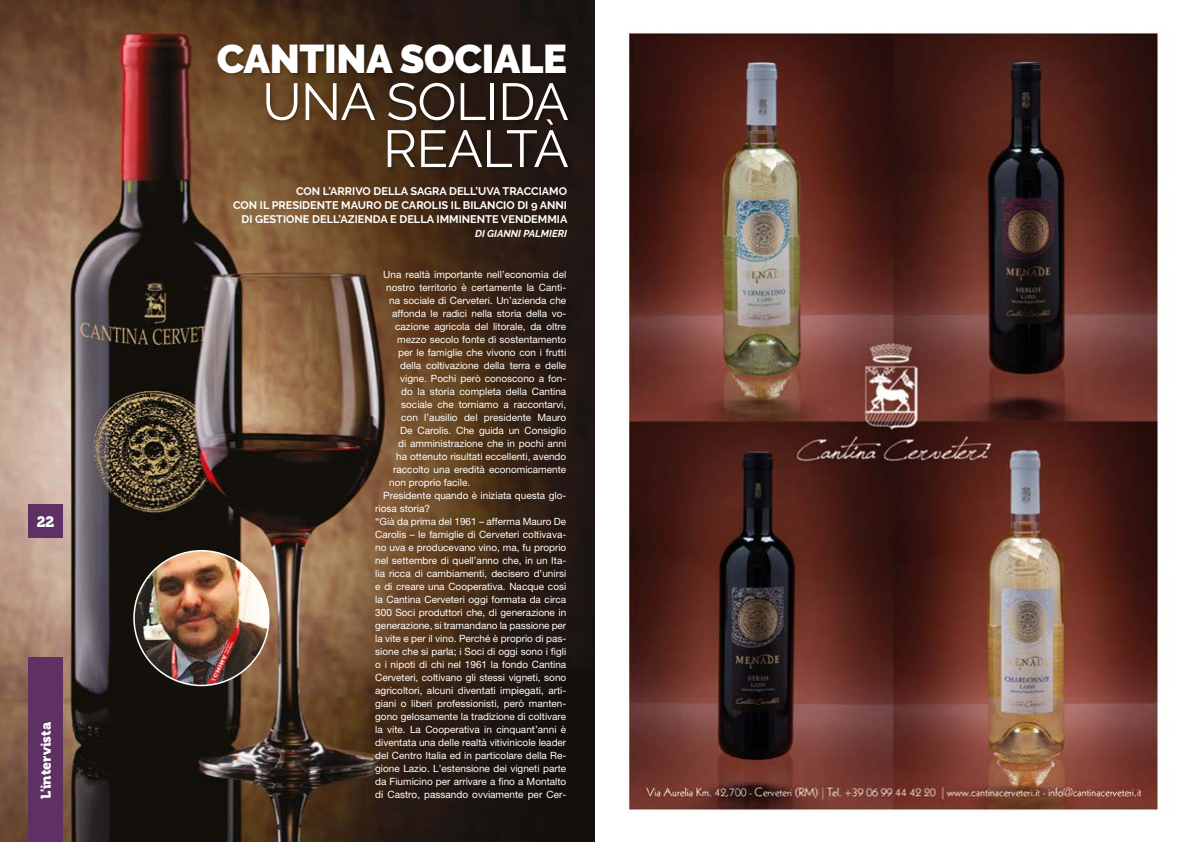
<style>
.page{position:relative;width:1191px;height:842px;background:#fff}
.page>*{position:absolute;margin:0;border:0;box-sizing:border-box;transform-origin:0 0}
.t1{font:52px/47px "Raleway";letter-spacing:-.01em;color:#fff;text-align:right}
.t2{font:900 40px "Raleway";letter-spacing:-.01em;color:#fff}
.t3{font:15px "Museo 900";color:#fff}
.t4{font:14px "Museo 900";color:#fff}
.t5{font:700 11px/14px "Raleway";color:#fff;text-align:right}
.t6{font:10px "Helvetica Neue LT Std";color:#fff}
.t7{font:italic 700 10px "Raleway";color:#fff}
</style>
<div class="page">
<img style="left:0;top:0;width:1161px;height:842px">
<img style="left:134px;top:551px;width:135px;height:134px;border-radius:67px">
<div style="left:216px;top:43px;width:356px;height:127px;background:#000;opacity:.3"></div>
<div style="left:28px;top:658px;width:35px;height:184px;background:#5f3063"></div>
<div style="left:28px;top:505px;width:35px;height:33px;background:#5f3063"></div>
<h3 class="t3" style="left:37px;top:513px;width:19px">22</h3>
<h3 class="t4" style="left:38px;top:799px;width:79px;rotate:-90deg">L'intervista</h3>
<h2 class="t2" style="left:217px;top:36px;width:352px">CANTINA SOCIALE</h2>
<h1 class="t1" style="left:262px;top:78px;width:308px">UNA SOLIDA<br>REALTÀ</h1>
<p class="t5" style="left:233px;top:184px;width:336px">CON L’ARRIVO DELLA SAGRA DELL’UVA TRACCIAMO<br>CON IL PRESIDENTE MAURO DE CAROLIS IL BILANCIO DI 9 ANNI<br>DI GESTIONE DELL’AZIENDA E DELLA IMMINENTE VENDEMMIA</p>
<p class="t7" style="left:475px;top:227px;width:94px">DI GIANNI PALMIERI</p>
<p class="t6" style="left:383px;top:268px;width:184px">Una realtà importante nell’economia del</p>
<p class="t6" style="left:386px;top:281px;width:181px">nostro territorio è certamente la Canti-</p>
<p class="t6" style="left:389px;top:294px;width:178px">na sociale di Cerveteri. Un’azienda che</p>
<p class="t6" style="left:392px;top:307px;width:175px">affonda le radici nella storia della vo-</p>
<p class="t6" style="left:395px;top:320px;width:173px">cazione agricola del litorale, da oltre</p>
<p class="t6" style="left:397px;top:333px;width:171px">mezzo secolo fonte di sostentamento</p>
<p class="t6" style="left:398px;top:346px;width:169px">per le famiglie che vivono con i frutti</p>
<p class="t6" style="left:400px;top:359px;width:168px">della coltivazione della terra e delle</p>
<p class="t6" style="left:400px;top:372px;width:167px">vigne. Pochi però conoscono a fon-</p>
<p class="t6" style="left:401px;top:385px;width:167px">do la storia completa della Cantina</p>
<p class="t6" style="left:401px;top:398px;width:166px">sociale che torniamo a raccontarvi,</p>
<p class="t6" style="left:401px;top:411px;width:167px">con l’ausilio del presidente Mauro</p>
<p class="t6" style="left:400px;top:424px;width:167px">De Carolis. Che guida un Consiglio</p>
<p class="t6" style="left:398px;top:437px;width:169px">di amministrazione che in pochi anni</p>
<p class="t6" style="left:396px;top:450px;width:172px">ha ottenuto risultati eccellenti, avendo</p>
<p class="t6" style="left:393px;top:463px;width:175px">raccolto una eredità economicamente</p>
<p class="t6" style="left:389px;top:476px;width:82px">non proprio facile.</p>
<p class="t6" style="left:383px;top:489px;width:185px">Presidente quando è iniziata questa glo-</p>
<p class="t6" style="left:375px;top:502px;width:56px">riosa storia?</p>
<p class="t6" style="left:375px;top:515px;width:193px">“Già da prima del 1961 – afferma Mauro De</p>
<p class="t6" style="left:375px;top:528px;width:192px">Carolis – le famiglie di Cerveteri coltivava-</p>
<p class="t6" style="left:375px;top:541px;width:193px">no uva e producevano vino, ma, fu proprio</p>
<p class="t6" style="left:375px;top:554px;width:192px">nel settembre di quell’anno che, in un Ita-</p>
<p class="t6" style="left:375px;top:567px;width:192px">lia ricca di cambiamenti, decisero d’unirsi</p>
<p class="t6" style="left:375px;top:580px;width:193px">e di creare una Cooperativa. Nacque così</p>
<p class="t6" style="left:375px;top:593px;width:193px">la Cantina Cerveteri oggi formata da circa</p>
<p class="t6" style="left:375px;top:606px;width:193px">300 Soci produttori che, di generazione in</p>
<p class="t6" style="left:375px;top:619px;width:192px">generazione, si tramandano la passione per</p>
<p class="t6" style="left:375px;top:632px;width:192px">la vite e per il vino. Perché è proprio di pas-</p>
<p class="t6" style="left:375px;top:645px;width:192px">sione che si parla; i Soci di oggi sono i figli</p>
<p class="t6" style="left:375px;top:658px;width:193px">o i nipoti di chi nel 1961 la fondo Cantina</p>
<p class="t6" style="left:375px;top:671px;width:193px">Cerveteri, coltivano gli stessi vigneti, sono</p>
<p class="t6" style="left:375px;top:684px;width:193px">agricoltori, alcuni diventati impiegati, arti-</p>
<p class="t6" style="left:375px;top:697px;width:193px">giani o liberi professionisti, però manten-</p>
<p class="t6" style="left:375px;top:710px;width:192px">gono gelosamente la tradizione di coltivare</p>
<p class="t6" style="left:375px;top:723px;width:192px">la vite. La Cooperativa in cinquant’anni è</p>
<p class="t6" style="left:375px;top:736px;width:193px">diventata una delle realtà vitivinicole leader</p>
<p class="t6" style="left:375px;top:749px;width:192px">del Centro Italia ed in particolare della Re-</p>
<p class="t6" style="left:375px;top:762px;width:193px">gione Lazio. L’estensione dei vigneti parte</p>
<p class="t6" style="left:375px;top:775px;width:193px">da Fiumicino per arrivare a fino a Montalto</p>
<p class="t6" style="left:375px;top:788px;width:192px">di Castro, passando ovviamente per Cer-</p>
</div>
